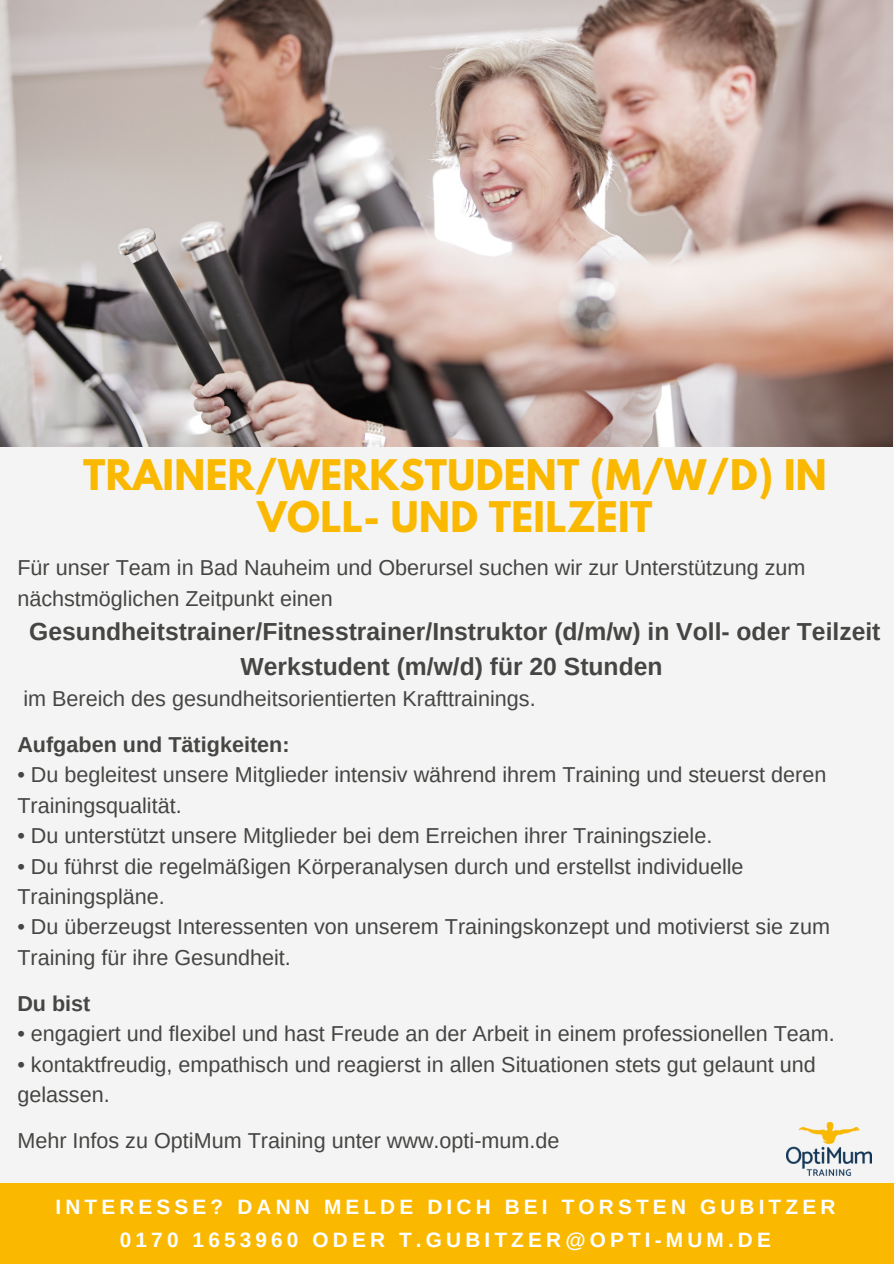
<style>
.page{position:relative;width:894px;height:1264px;background:#fff}
.page>*{position:absolute;margin:0;border:0;box-sizing:border-box;transform-origin:0 0}
.t1{font:700 37.35px/41.5px "League Spartan";letter-spacing:.01em;color:#fab900;text-align:center}
.t2{font:700 24.6px/35px "Arimo";color:#454543;text-align:center}
.t3{font:21.6px/30.5px "Arimo";color:#454543}
.t4{font:700 21.6px "Arimo";color:#454543}
.t5{font:700 20.7px/32.7px "Arimo";letter-spacing:.2em;color:#fff;text-align:center}
</style>
<div class="page">
<div style="left:0;top:0;width:893px;height:1263px;background:#f3f4f3"></div>
<div style="left:0;top:1183px;width:893px;height:80px;background:#fab900"></div>
<img style="left:0;top:0;width:892px;height:447px">
<img style="left:786px;top:1122px;width:85px;height:53px">
<h1 class="t1" style="left:83px;top:459px;width:745px">TRAINER/WERKSTUDENT (M/W/D) IN<br>VOLL- UND TEILZEIT</h1>
<p class="t3" style="left:17px;top:552px;width:789px">Für unser Team in Bad Nauheim und Oberursel suchen wir zur Unterstützung zum nächstmöglichen Zeitpunkt einen</p>
<p class="t2" style="left:29px;top:614px;width:852px">Gesundheitstrainer/Fitnesstrainer/Instruktor (d/m/w) in Voll- oder Teilzeit<br>Werkstudent (m/w/d) für 20 Stunden</p>
<p class="t3" style="left:23px;top:683px;width:513px">im Bereich des gesundheitsorientierten Krafttrainings.</p>
<p class="t4" style="left:17px;top:732px;width:274px">Aufgaben und Tätigkeiten:</p>
<p class="t3" style="left:17px;top:759px;width:810px">• Du begleitest unsere Mitglieder intensiv während ihrem Training und steuerst deren<br>Trainingsqualität.</p>
<p class="t3" style="left:17px;top:820px;width:696px">• Du unterstützt unsere Mitglieder bei dem Erreichen ihrer Trainingsziele.</p>
<p class="t3" style="left:17px;top:850px;width:727px">• Du führst die regelmäßigen Körperanalysen durch und erstellst individuelle<br>Trainingspläne.</p>
<p class="t3" style="left:17px;top:911px;width:813px">• Du überzeugst Interessenten von unserem Trainingskonzept und motivierst sie zum<br>Training für ihre Gesundheit.</p>
<p class="t4" style="left:17px;top:991px;width:75px">Du bist</p>
<p class="t3" style="left:17px;top:1018px;width:818px">• engagiert und flexibel und hast Freude an der Arbeit in einem professionellen Team.</p>
<p class="t3" style="left:17px;top:1049px;width:799px">• kontaktfreudig, empathisch und reagierst in allen Situationen stets gut gelaunt und gelassen.</p>
<p class="t3" style="left:17px;top:1125px;width:543px">Mehr Infos zu OptiMum Training unter www.opti-mum.de</p>
<p class="t5" style="left:55px;top:1190px;width:781px">INTERESSE? DANN MELDE DICH BEI TORSTEN GUBITZER<br>0170 1653960 ODER T.GUBITZER@OPTI-MUM.DE</p>
</div>
